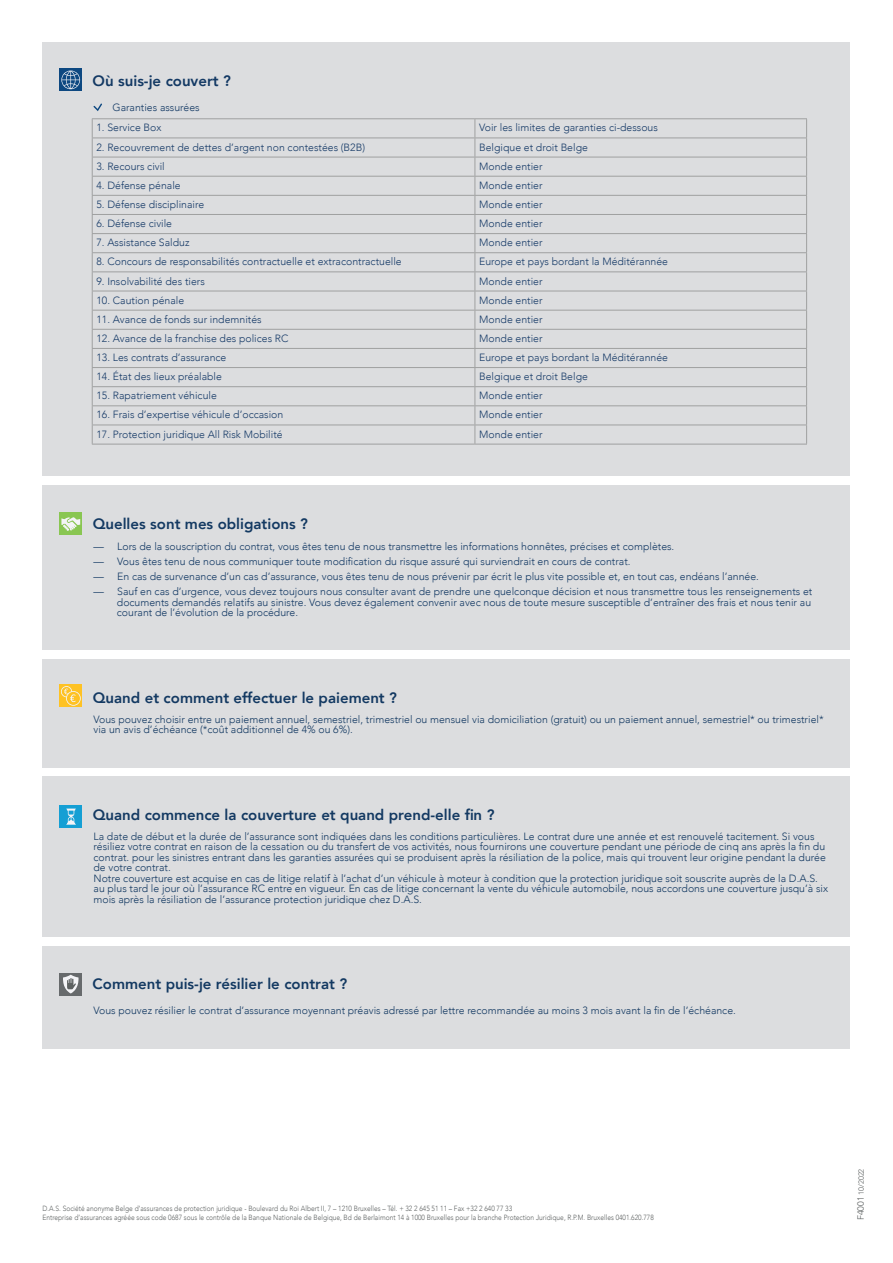
<style>
.page{position:relative;width:893px;height:1263px;background:#fff}
.page>*{position:absolute;margin:0;border:0;box-sizing:border-box;transform-origin:0 0}
.t1{font:800 15px "Avenir";color:#133962}
.t2{font:800 15px "Avenir";color:#133964}
.t3{font:300 10.5px/10.5px "Avenir";color:#133962}
.t4{font:300 10.5px "Avenir";color:#173b68}
.t5{font:300 10.5px/10.5px "Avenir";color:#133964;text-align:justify}
.body{font:300 7.5px "Avenir";color:#5d6161;scale:.89 1}
.body-2{font:300 7.5px "Avenir";color:#5d6161}
.s1{font-size:9px}
</style>
<div class="page">
<div style="left:43px;top:777px;width:807px;height:160px;background:#dcdddf"></div>
<div style="left:60px;top:805px;width:22px;height:22px;background:#159fd4"></div>
<svg style="left:66px;top:808px;width:10px;height:17px"></svg>
<div style="left:43px;top:946px;width:807px;height:102px;background:#dcdddf"></div>
<div style="left:60px;top:973px;width:22px;height:22px;background:#676a6c"></div>
<svg style="left:63px;top:975px;width:16px;height:18px"></svg>
<div style="left:43px;top:43px;width:807px;height:433px;background:#dcdddf"></div>
<svg style="left:60px;top:69px;width:22px;height:22px"></svg>
<svg style="left:61px;top:71px;width:19px;height:18px"></svg>
<svg style="left:93px;top:103px;width:9px;height:8px"></svg>
<div style="left:43px;top:659px;width:807px;height:109px;background:#dcdddf"></div>
<div style="left:60px;top:685px;width:22px;height:22px;background:#fec224"></div>
<svg style="left:61px;top:686px;width:20px;height:20px"></svg>
<div style="left:43px;top:485px;width:807px;height:165px;background:#dcdddf"></div>
<div style="left:60px;top:512px;width:22px;height:22px;background:#89c652"></div>
<svg style="left:61px;top:517px;width:19px;height:14px"></svg>
<hr style="left:92px;top:118px;width:383px;height:1px;background:#9fa0a0">
<hr style="left:475px;top:118px;width:332px;height:1px;background:#9fa0a0">
<hr style="left:92px;top:138px;width:383px;height:1px;background:#9fa0a0">
<hr style="left:475px;top:138px;width:332px;height:1px;background:#9fa0a0">
<hr style="left:92px;top:157px;width:383px;height:1px;background:#9fa0a0">
<hr style="left:475px;top:157px;width:332px;height:1px;background:#9fa0a0">
<hr style="left:92px;top:176px;width:383px;height:1px;background:#9fa0a0">
<hr style="left:475px;top:176px;width:332px;height:1px;background:#9fa0a0">
<hr style="left:92px;top:195px;width:383px;height:1px;background:#9fa0a0">
<hr style="left:475px;top:195px;width:332px;height:1px;background:#9fa0a0">
<hr style="left:92px;top:214px;width:383px;height:1px;background:#9fa0a0">
<hr style="left:475px;top:214px;width:332px;height:1px;background:#9fa0a0">
<hr style="left:92px;top:233px;width:383px;height:1px;background:#9fa0a0">
<hr style="left:475px;top:233px;width:332px;height:1px;background:#9fa0a0">
<hr style="left:92px;top:252px;width:383px;height:1px;background:#9fa0a0">
<hr style="left:475px;top:252px;width:332px;height:1px;background:#9fa0a0">
<hr style="left:92px;top:271px;width:383px;height:1px;background:#9fa0a0">
<hr style="left:475px;top:271px;width:332px;height:1px;background:#9fa0a0">
<hr style="left:92px;top:291px;width:383px;height:1px;background:#9fa0a0">
<hr style="left:475px;top:291px;width:332px;height:1px;background:#9fa0a0">
<hr style="left:92px;top:310px;width:383px;height:1px;background:#9fa0a0">
<hr style="left:475px;top:310px;width:332px;height:1px;background:#9fa0a0">
<hr style="left:92px;top:329px;width:383px;height:1px;background:#9fa0a0">
<hr style="left:475px;top:329px;width:332px;height:1px;background:#9fa0a0">
<hr style="left:92px;top:348px;width:383px;height:1px;background:#9fa0a0">
<hr style="left:475px;top:348px;width:332px;height:1px;background:#9fa0a0">
<hr style="left:92px;top:367px;width:383px;height:1px;background:#9fa0a0">
<hr style="left:475px;top:367px;width:332px;height:1px;background:#9fa0a0">
<hr style="left:92px;top:386px;width:383px;height:1px;background:#9fa0a0">
<hr style="left:475px;top:386px;width:332px;height:1px;background:#9fa0a0">
<hr style="left:92px;top:405px;width:383px;height:1px;background:#9fa0a0">
<hr style="left:475px;top:405px;width:332px;height:1px;background:#9fa0a0">
<hr style="left:92px;top:425px;width:383px;height:1px;background:#9fa0a0">
<svg style="left:92px;top:119px;width:1px;height:325px"></svg>
<hr style="left:475px;top:425px;width:332px;height:1px;background:#9fa0a0">
<svg style="left:475px;top:119px;width:1px;height:325px"></svg>
<svg style="left:806px;top:119px;width:1px;height:325px"></svg>
<hr style="left:92px;top:444px;width:383px;height:1px;background:#9fa0a0">
<hr style="left:475px;top:444px;width:332px;height:1px;background:#9fa0a0">
<h1 class="t2" style="left:93px;top:69px;width:140px">Où suis-je couvert ?</h1>
<p class="t5" style="left:113px;top:102px;width:89px">Garanties assurées</p>
<p class="t4" style="left:96px;top:122px;width:66px">1. Service Box</p>
<p class="t4" style="left:479px;top:122px;width:180px">Voir les limites de garanties ci-dessous</p>
<p class="t4" style="left:96px;top:141px;width:270px">2. Recouvrement de dettes d’argent non contestées (B2B)</p>
<p class="t4" style="left:479px;top:141px;width:110px">Belgique et droit Belge</p>
<p class="t4" style="left:96px;top:160px;width:70px">3. Recours civil</p>
<p class="t4" style="left:479px;top:160px;width:65px">Monde entier</p>
<p class="t4" style="left:96px;top:179px;width:86px">4. Défense pénale</p>
<p class="t4" style="left:479px;top:179px;width:65px">Monde entier</p>
<p class="t4" style="left:96px;top:198px;width:109px">5. Défense disciplinaire</p>
<p class="t4" style="left:479px;top:198px;width:65px">Monde entier</p>
<p class="t4" style="left:96px;top:217px;width:77px">6. Défense civile</p>
<p class="t4" style="left:479px;top:217px;width:65px">Monde entier</p>
<p class="t4" style="left:96px;top:236px;width:94px">7. Assistance Salduz</p>
<p class="t4" style="left:479px;top:236px;width:65px">Monde entier</p>
<p class="t4" style="left:96px;top:256px;width:307px">8. Concours de responsabilités contractuelle et extracontractuelle</p>
<p class="t4" style="left:479px;top:256px;width:190px">Europe et pays bordant la Méditérannée</p>
<p class="t4" style="left:96px;top:275px;width:110px">9. Insolvabilité des tiers</p>
<p class="t4" style="left:479px;top:275px;width:65px">Monde entier</p>
<p class="t4" style="left:96px;top:294px;width:89px">10. Caution pénale</p>
<p class="t4" style="left:479px;top:294px;width:65px">Monde entier</p>
<p class="t4" style="left:96px;top:313px;width:167px">11. Avance de fonds sur indemnités</p>
<p class="t4" style="left:479px;top:313px;width:65px">Monde entier</p>
<p class="t4" style="left:96px;top:332px;width:194px">12. Avance de la franchise des polices RC</p>
<p class="t4" style="left:479px;top:332px;width:65px">Monde entier</p>
<p class="t4" style="left:96px;top:351px;width:131px">13. Les contrats d’assurance</p>
<p class="t4" style="left:479px;top:351px;width:190px">Europe et pays bordant la Méditérannée</p>
<p class="t4" style="left:96px;top:370px;width:127px">14. État des lieux préalable</p>
<p class="t4" style="left:479px;top:370px;width:110px">Belgique et droit Belge</p>
<p class="t4" style="left:96px;top:389px;width:122px">15. Rapatriement véhicule</p>
<p class="t4" style="left:479px;top:389px;width:65px">Monde entier</p>
<p class="t4" style="left:96px;top:409px;width:188px">16. Frais d’expertise véhicule d’occasion</p>
<p class="t4" style="left:479px;top:409px;width:65px">Monde entier</p>
<p class="t4" style="left:96px;top:428px;width:188px">17. Protection juridique All Risk Mobilité</p>
<p class="t4" style="left:479px;top:428px;width:65px">Monde entier</p>
<h1 class="t1" style="left:93px;top:512px;width:217px">Quelles sont mes obligations ?</h1>
<p class="t5" style="left:94px;top:541px;width:582px">— Lors de la souscription du contrat, vous êtes tenu de nous transmettre les informations honnêtes, précises et complètes.</p>
<p class="t5" style="left:94px;top:556px;width:538px">— Vous êtes tenu de nous communiquer toute modification du risque assuré qui surviendrait en cours de contrat.</p>
<p class="t5" style="left:94px;top:571px;width:667px">— En cas de survenance d’un cas d’assurance, vous êtes tenu de nous prévenir par écrit le plus vite possible et, en tout cas, endéans l’année.</p>
<p class="t5" style="left:117px;top:586px;width:697px;text-indent:-23px">— Sauf en cas d’urgence, vous devez toujours nous consulter avant de prendre une quelconque décision et nous transmettre tous les renseignements et documents demandés relatifs au sinistre. Vous devez également convenir avec nous de toute mesure susceptible d’entraîner des frais et nous tenir au courant de l’évolution de la procédure.</p>
<h1 class="t1" style="left:93px;top:686px;width:306px">Quand et comment effectuer le paiement ?</h1>
<p class="t3" style="left:94px;top:714px;width:732px">Vous pouvez choisir entre un paiement annuel, semestriel, trimestriel ou mensuel via domiciliation (gratuit) ou un paiement annuel, semestriel* ou trimestriel* via un avis d’échéance (*coût additionnel de 4% ou 6%).</p>
<h1 class="t1" style="left:93px;top:803px;width:403px">Quand commence la couverture et quand prend-elle fin ?</h1>
<p class="t3" style="left:94px;top:831px;width:736px">La date de début et la durée de l’assurance sont indiquées dans les conditions particulières. Le contrat dure une année et est renouvelé tacitement. Si vous résiliez votre contrat en raison de la cessation ou du transfert de vos activités, nous fournirons une couverture pendant une période de cinq ans après la fin du contrat. pour les sinistres entrant dans les garanties assurées qui se produisent après la résiliation de la police, mais qui trouvent leur origine pendant la durée de votre contrat.<br>Notre couverture est acquise en cas de litige relatif à l’achat d’un véhicule à moteur à condition que la protection juridique soit souscrite auprès de la D.A.S. au plus tard le jour où l’assurance RC entre en vigueur. En cas de litige concernant la vente du véhicule automobile, nous accordons une couverture jusqu’à six mois après la résiliation de l’assurance protection juridique chez D.A.S.</p>
<h1 class="t1" style="left:93px;top:972px;width:256px">Comment puis-je résilier le contrat ?</h1>
<p class="t3" style="left:94px;top:1005px;width:644px">Vous pouvez résilier le contrat d’assurance moyennant préavis adressé par lettre recommandée au moins 3 mois avant la fin de l’échéance.</p>
<p class="body" style="left:43px;top:1204px;width:529px">D.A.S. Société anonyme Belge d’assurances de protection juridique - Boulevard du Roi Albert II, 7 – 1210 Bruxelles – Tél. + 32 2 645 51 11 – Fax +32 2 640 77 33</p>
<p class="body" style="left:43px;top:1213px;width:688px">Entreprise d’assurances agréée sous code 0687 sous le contrôle de la Banque Nationale de Belgique, Bd de Berlaimont 14 à 1000 Bruxelles pour la branche Protection Juridique, R.P.M. Bruxelles 0401.620.778</p>
<p class="body-2" style="left:857px;top:1220px;width:53px;rotate:-90deg"><span class="s1">F4001</span> 10/2022</p>
</div>
